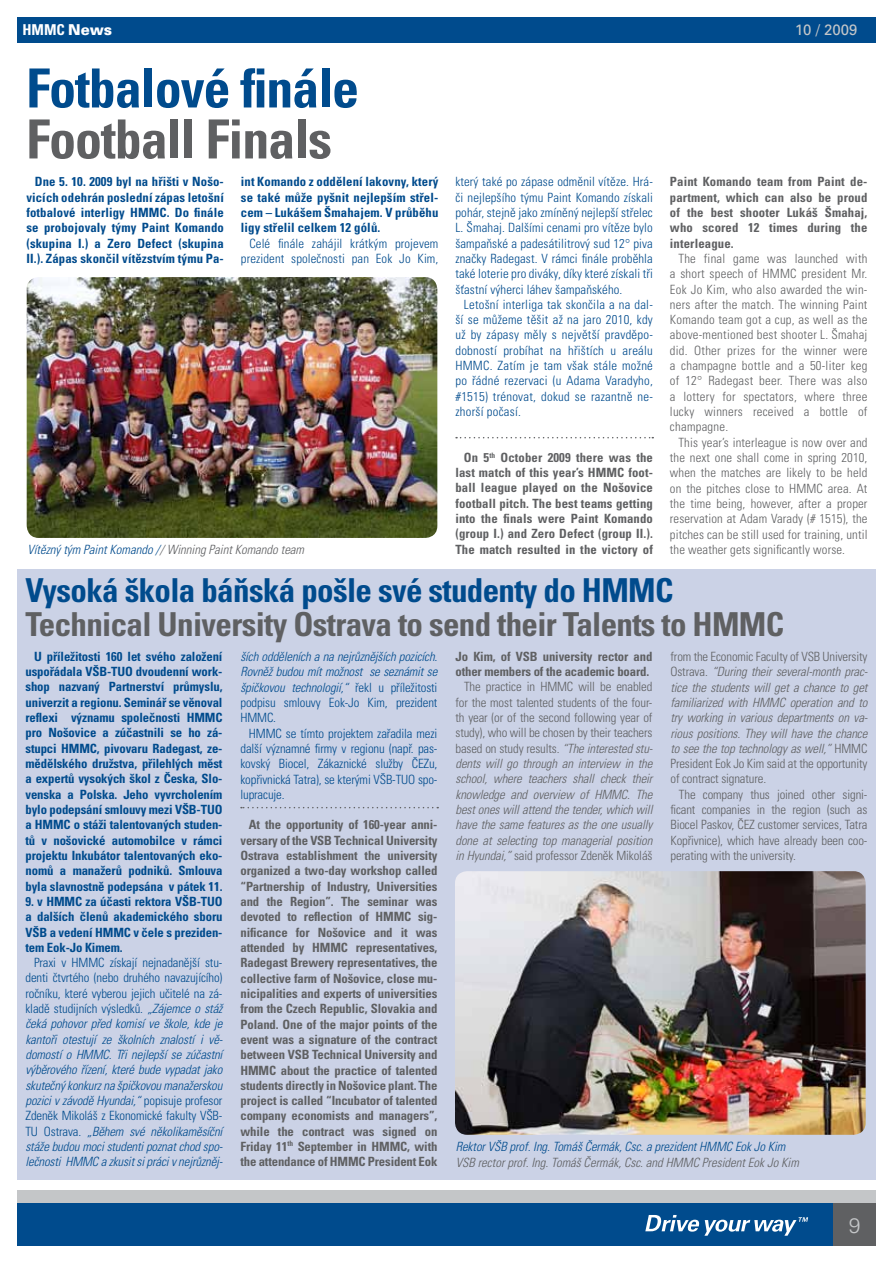
<style>
.page{position:relative;width:893px;height:1263px;background:#fff}
.page>*{position:absolute;margin:0;border:0;box-sizing:border-box;transform-origin:0 0}
.t1{font:700 condensed 54px "Univers CE";letter-spacing:-.02em;color:#004b8d}
.t2{font:700 condensed 54px "Univers CE";letter-spacing:-.02em;color:#5f6062}
.t3{font:700 condensed 33px "Univers CE";letter-spacing:-.02em;color:#5f6062}
.t4{font:700 condensed 33px "Univers CE";letter-spacing:-.02em;color:#004b8d}
.t5{font:300 21px "Univers CE";color:#c4c6c8}
.t6{font:700 condensed 15px "Univers CE";color:#fff}
.t7{font:15px "Univers CE";color:#c4c6c8}
.t8{font:700 condensed 12.75px/15.3px "Univers CE";letter-spacing:-.01em;color:#5f6062;text-align:justify}
.t9{font:700 condensed 12.75px/15.3px "Univers CE";color:#004b8d;text-align:justify}
.t10{font:italic 300 condensed 12.75px/15.3px "Univers CE";letter-spacing:-.01em;color:#5f6062;text-align:justify}
.t11{font:300 condensed 12.75px/15.3px "Univers CE";letter-spacing:.01em;color:#5f6062;text-align:justify}
.t12{font:300 condensed 12.75px/15.3px "Univers CE";letter-spacing:.01em;color:#004b8d;text-align:justify}
.t13{font:italic 300 condensed 12.75px/15.3px "Univers CE";letter-spacing:-.01em;color:#004b8d;text-align:justify}
.s1{font-weight:900;font-stretch:normal}
.s2{color:#004b8d}
.s3{font-style:normal}
</style>
<div class="page">
<div style="left:17px;top:1191px;width:859px;height:25px;background:#c4c6c8"></div>
<div style="left:17px;top:17px;width:859px;height:26px;background:#004b8d"></div>
<div style="left:17px;top:1203px;width:859px;height:43px;background:#004b8d"></div>
<div style="left:833px;top:1203px;width:43px;height:43px;background:#5f6062"></div>
<svg style="left:645px;top:1215px;width:163px;height:21px"></svg>
<svg style="left:456px;top:437px;width:197px;height:1px"></svg>
<div style="left:17px;top:569px;width:859px;height:610px;background:#cbd2e6"></div>
<img style="left:455px;top:871px;width:411px;height:264px">
<img style="left:27px;top:277px;width:410px;height:261px">
<svg style="left:241px;top:807px;width:197px;height:1px"></svg>
<p class="t6" style="left:22px;top:22px;width:91px">HMMC <span class="s1">News</span></p>
<p class="t7" style="left:795px;top:22px;width:64px">10 / 2009</p>
<h1 class="t1" style="left:26px;top:58px;width:334px">Fotbalové finále</h1>
<h1 class="t2" style="left:26px;top:109px;width:307px">Football Finals</h1>
<p class="t9" style="left:26px;top:174px;width:199px;text-indent:9px">Dne 5. 10. 2009 byl na hřišti v Nošo&shy;vicích odehrán poslední zápas letošní fotbalové interligy HMMC. Do finále se probojovaly týmy Paint Komando (skupina I.) a Zero Defect (skupina II.). Zápas skončil vítězstvím týmu Pa-</p>
<p class="t9" style="left:241px;top:174px;width:199px">int Komando z oddělení lakovny, který se také může pyšnit nejlepším střel&shy;cem – Lukášem Šmahajem. V průběhu ligy střelil celkem 12 gólů.</p>
<p class="t12" style="left:241px;top:236px;width:199px;text-align:right">Celé finále zahájil krátkým projevem prezident společnosti pan Eok Jo Kim,</p>
<p class="t10" style="left:28px;top:542px;width:278px"><span class="s2">Vítězný tým Paint Komando /</span>/ Winning Paint Komando team</p>
<p class="t12" style="left:455px;top:174px;width:199px">který také po zápase odměnil vítěze. Hrá&shy;či nejlepšího týmu Paint Komando získali pohár, stejně jako zmíněný nejlepší střelec L. Šmahaj. Dalšími cenami pro vítěze bylo šampaňské a padesátilitrový sud 12° piva značky Radegast. V rámci finále proběhla také loterie pro diváky, díky které získali tři šťastní výherci láhev šampaňského.</p>
<p class="t12" style="left:455px;top:297px;width:199px;text-indent:9px">Letošní interliga tak skončila a na dal&shy;ší se můžeme těšit až na jaro 2010, kdy už by zápasy měly s největší pravděpo&shy;dobností probíhat na hřištích u areálu HMMC. Zatím je tam však stále možné po řádné rezervaci (u Adama Varadyho, #1515) trénovat, dokud se razantně ne&shy;zhorší počasí.</p>
<p class="t8" style="left:455px;top:450px;width:199px;text-indent:8px">On 5<sup>th</sup> October 2009 there was the last match of this year’s HMMC foot&shy;ball league played on the Nošovice football pitch. The best teams getting into the finals were Paint Komando (group I.) and Zero Defect (group II.).<br>The match resulted in the victory of</p>
<p class="t8" style="left:670px;top:174px;width:199px">Paint Komando team from Paint de&shy;partment, which can also be proud of the best shooter Lukáš Šmahaj, who scored 12 times during the interleague.</p>
<p class="t11" style="left:670px;top:251px;width:199px;text-indent:9px">The final game was launched with a short speech of HMMC president Mr.<br>Eok Jo Kim, who also awarded the win&shy;ners after the match. The winning Paint Komando team got a cup, as well as the above-mentioned best shooter L. Šmahaj did. Other prizes for the winner were a champagne bottle and a 50-liter keg of 12° Radegast beer. There was also a lottery for spectators, where three lucky winners received a bottle of champagne.</p>
<p class="t11" style="left:670px;top:435px;width:199px;text-indent:9px">This year’s interleague is now over and the next one shall come in spring 2010, when the matches are likely to be held on the pitches close to HMMC area. At the time being, however, after a proper reservation at Adam Varady (# 1515), the pitches can be still used for training, until the weather gets significantly worse.</p>
<h2 class="t4" style="left:26px;top:571px;width:649px">Vysoká škola báňská pošle své studenty do HMMC</h2>
<h2 class="t3" style="left:26px;top:606px;width:760px">Technical University Ostrava to send their Talents to HMMC</h2>
<p class="t9" style="left:25px;top:649px;width:199px;text-indent:9px">U příležitosti 160 let svého založení uspořádala VŠB-TUO dvoudenní work&shy;shop nazvaný Partnerství průmyslu, univerzit a regionu. Seminář se věnoval reflexi významu společnosti HMMC pro Nošovice a zúčastnili se ho zá&shy;stupci HMMC, pivovaru Radegast, ze&shy;mědělského družstva, přilehlých měst a expertů vysokých škol z Česka, Slo&shy;venska a Polska. Jeho vyvrcholením bylo podepsání smlouvy mezi VŠB-TUO a HMMC o stáži talentovaných studen&shy;tů v nošovické automobilce v rámci projektu Inkubátor talentovaných eko&shy;nomů a manažerů podniků. Smlouva byla slavnostně podepsána v pátek 11.</p>
<p class="t9" style="left:25px;top:894px;width:198px">9. v HMMC za účasti rektora VŠB-TUO a dalších členů akademického sboru VŠB a vedení HMMC v čele s preziden&shy;tem Eok-Jo Kimem.</p>
<p class="t13" style="left:25px;top:955px;width:199px;text-indent:9px"><span class="s3">Praxi v HMMC získají nejnadanější stu&shy;denti čtvrtého (nebo druhého navazujícího) ročníku, které vyberou jejich učitelé na zá&shy;kladě studijních výsledků.</span> „Zájemce o stáž čeká pohovor před komisí ve škole, kde je kantoři otestují ze školních znalostí i vě&shy;domostí o HMMC. Tři nejlepší se zúčastní výběrového řízení, které bude vypadat jako skutečný konkurz na špičkovou manažerskou pozici v závodě Hyundai,“ <span class="s3">popisuje profesor Zdeněk Mikoláš z Ekonomické fakulty VŠB-TU Ostrava.</span> „Během své několikaměsíční stáže budou moci studenti poznat chod spo&shy;lečnosti HMMC a zkusit si práci v nejrůzněj-</p>
<p class="t13" style="left:240px;top:649px;width:199px">ších odděleních a na nejrůznějších pozicích.<br>Rovněž budou mít možnost se seznámit se špičkovou technologií,“ <span class="s3">řekl u příležitosti podpisu smlouvy Eok-Jo Kim, prezident HMMC.</span></p>
<p class="t12" style="left:240px;top:726px;width:199px;text-indent:9px">HMMC se tímto projektem zařadila mezi další významné firmy v regionu (např. pas&shy;kovský Biocel, Zákaznické služby ČEZu, kopřivnická Tatra), se kterými VŠB-TUO spo&shy;lupracuje.</p>
<p class="t8" style="left:240px;top:817px;width:199px;text-indent:9px">At the opportunity of 160-year anni&shy;versary of the VSB Technical University Ostrava establishment the university organized a two-day workshop called “Partnership of Industry, Universities and the Region”. The seminar was devoted to reflection of HMMC sig&shy;nificance for Nošovice and it was attended by HMMC representatives, Radegast Brewery representatives, the collective farm of Nošovice, close mu&shy;nicipalities and experts of universities from the Czech Republic, Slovakia and Poland. One of the major points of the event was a signature of the contract between VSB Technical University and HMMC about the practice of talented students directly in Nošovice plant. The project is called “Incubator of talented company economists and managers”, while the contract was signed on Friday 11<sup>th</sup> September in HMMC, with the attendance of HMMC President Eok</p>
<p class="t8" style="left:455px;top:649px;width:198px">Jo Kim, of VSB university rector and other members of the academic board.</p>
<p class="t10" style="left:455px;top:679px;width:199px;text-indent:9px"><span class="s3">The practice in HMMC will be enabled for the most talented students of the four&shy;th year (or of the second following year of study), who will be chosen by their teachers based on study results.</span> “The interested stu&shy;dents will go through an interview in the school, where teachers shall check their knowledge and overview of HMMC. The best ones will attend the tender, which will have the same features as the one usually done at selecting top managerial position in Hyundai,” <span class="s3">said professor Zdeněk Mikoláš</span></p>
<p class="t10" style="left:670px;top:649px;width:199px"><span class="s3">from the Economic Faculty of VSB University Ostrava.</span> “During their several-month prac&shy;tice the students will get a chance to get familiarized with HMMC operation and to try working in various departments on va&shy;rious positions. They will have the chance to see the top technology as well,” <span class="s3">HMMC President Eok Jo Kim said at the opportunity of contract signature.</span></p>
<p class="t11" style="left:670px;top:787px;width:198px;text-indent:9px">The company thus joined other signi&shy;ficant companies in the region (such as Biocel Paskov, ČEZ customer services, Tatra Kopřivnice), which have already been coo&shy;perating with the university.</p>
<p class="t13" style="left:456px;top:1139px;width:331px">Rektor VŠB prof. Ing. Tomáš Čermák, Csc. a prezident HMMC Eok Jo Kim</p>
<p class="t10" style="left:456px;top:1155px;width:345px">VSB rector prof. Ing. Tomáš Čermák, Csc. and HMMC President Eok Jo Kim</p>
<h3 class="t5" style="left:849px;top:1213px;width:13px">9</h3>
</div>
